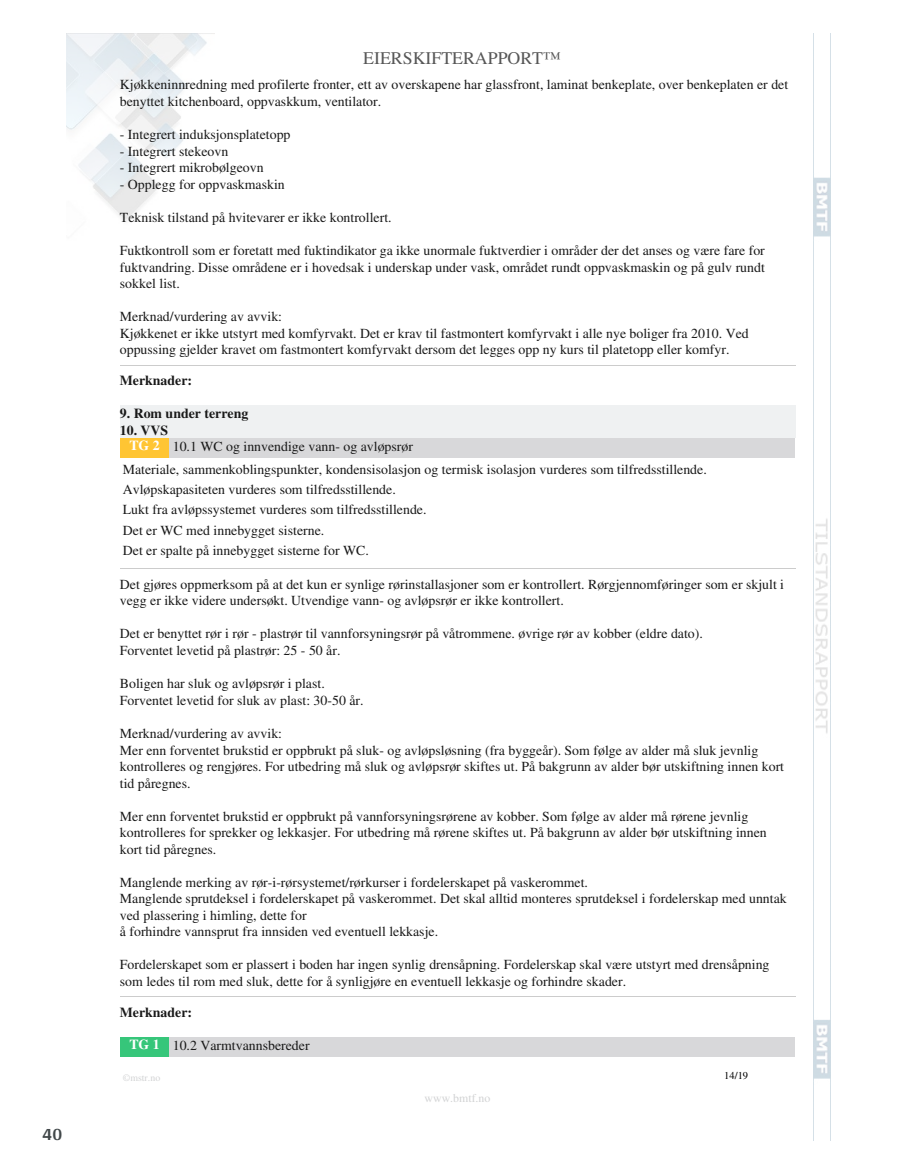
<style>
.page{position:relative;width:915px;height:1172px;background:#fff}
.page>*{position:absolute;margin:0;border:0;box-sizing:border-box;transform-origin:0 0}
.t1{font:700 18px "Arya";color:#414749}
.t2{font:17.85px "Times";color:#575757}
.t3{font:13.8px/16.5px "Times";color:#191919}
.t4{font:700 13.8px "Times";color:#191919}
.t5{font:11.85px "Times";color:#d2d3d4}
.t6{font:10.5px "Times";color:#000}
.t7{font:9.9px "Times";color:#d2d3d4}
.s1{font-weight:700}
.s2{font-weight:700;color:#fff}
</style>
<div class="page">
<img style="left:66px;top:33px;width:149px;height:188px">
<img style="left:813px;top:33px;width:17px;height:1107px">
<hr style="left:120px;top:365px;width:674px;height:1px;background:#ccc">
<div style="left:120px;top:405px;width:674px;height:17px;background:#eff1f2"></div>
<div style="left:120px;top:422px;width:674px;height:16px;background:#eff1f2"></div>
<div style="left:120px;top:438px;width:49px;height:20px;background:#ffc533"></div>
<div style="left:169px;top:438px;width:625px;height:20px;background:#d8d8da"></div>
<hr style="left:120px;top:569px;width:674px;height:1px;background:#ccc">
<hr style="left:120px;top:996px;width:674px;height:1px;background:#ccc">
<div style="left:120px;top:1037px;width:49px;height:19px;background:#36c67a"></div>
<div style="left:169px;top:1037px;width:625px;height:19px;background:#d8d8da"></div>
<h1 class="t1" style="left:43px;top:1123px;width:21px">40</h1>
<p class="t2" style="left:363px;top:48px;width:199px">EIERSKIFTERAPPORT™</p>
<p class="t3" style="left:120px;top:76px;width:669px">Kjøkkeninnredning med profilerte fronter, ett av overskapene har glassfront, laminat benkeplate, over benkeplaten er det benyttet kitchenboard, oppvaskkum, ventilator.</p>
<p class="t3" style="left:120px;top:126px;width:172px">- Integrert induksjonsplatetopp</p>
<p class="t3" style="left:120px;top:143px;width:110px">- Integrert stekeovn</p>
<p class="t3" style="left:120px;top:159px;width:145px">- Integrert mikrobølgeovn</p>
<p class="t3" style="left:120px;top:176px;width:166px">- Opplegg for oppvaskmaskin</p>
<p class="t3" style="left:120px;top:209px;width:273px">Teknisk tilstand på hvitevarer er ikke kontrollert.</p>
<p class="t3" style="left:120px;top:242px;width:646px;text-align:justify">Fuktkontroll som er foretatt med fuktindikator ga ikke unormale fuktverdier i områder der det anses og være fare for fuktvandring. Disse områdene er i hovedsak i underskap under vask, området rundt oppvaskmaskin og på gulv rundt sokkel list.</p>
<p class="t3" style="left:120px;top:308px;width:630px">Merknad/vurdering av avvik:<br>Kjøkkenet er ikke utstyrt med komfyrvakt. Det er krav til fastmontert komfyrvakt i alle nye boliger fra 2010. Ved oppussing gjelder kravet om fastmontert komfyrvakt dersom det legges opp ny kurs til platetopp eller komfyr.</p>
<p class="t4" style="left:120px;top:372px;width:74px">Merknader:</p>
<p class="t4" style="left:120px;top:405px;width:130px">9. Rom under terreng</p>
<p class="t3" style="left:129px;top:422px;width:285px;text-indent:-10px"><span class="s1">10. VVS<br></span><span class="s2">TG 2</span> 10.1 WC og innvendige vann- og avløpsrør</p>
<p class="t3" style="left:123px;top:458px;width:585px;line-height:20.4px">Materiale, sammenkoblingspunkter, kondensisolasjon og termisk isolasjon vurderes som tilfredsstillende.<br>Avløpskapasiteten vurderes som tilfredsstillende.<br>Lukt fra avløpssystemet vurderes som tilfredsstillende.<br>Det er WC med innebygget sisterne.<br>Det er spalte på innebygget sisterne for WC.</p>
<p class="t3" style="left:120px;top:576px;width:665px">Det gjøres oppmerksom på at det kun er synlige rørinstallasjoner som er kontrollert. Rørgjennomføringer som er skjult i vegg er ikke videre undersøkt. Utvendige vann- og avløpsrør er ikke kontrollert.</p>
<p class="t3" style="left:120px;top:625px;width:584px">Det er benyttet rør i rør - plastrør til vannforsyningsrør på våtrommene. øvrige rør av kobber (eldre dato).<br>Forventet levetid på plastrør: 25 - 50 år.</p>
<p class="t3" style="left:120px;top:675px;width:245px">Boligen har sluk og avløpsrør i plast.<br>Forventet levetid for sluk av plast: 30-50 år.</p>
<p class="t3" style="left:120px;top:725px;width:665px">Merknad/vurdering av avvik:<br>Mer enn forventet brukstid er oppbrukt på sluk- og avløpsløsning (fra byggeår). Som følge av alder må sluk jevnlig kontrolleres og rengjøres. For utbedring må sluk og avløpsrør skiftes ut. På bakgrunn av alder bør utskiftning innen kort tid påregnes.</p>
<p class="t3" style="left:120px;top:807px;width:648px">Mer enn forventet brukstid er oppbrukt på vannforsyningsrørene av kobber. Som følge av alder må rørene jevnlig kontrolleres for sprekker og lekkasjer. For utbedring må rørene skiftes ut. På bakgrunn av alder bør utskiftning innen kort tid påregnes.</p>
<p class="t3" style="left:120px;top:874px;width:668px">Manglende merking av rør-i-rørsystemet/rørkurser i fordelerskapet på vaskerommet.<br>Manglende sprutdeksel i fordelerskapet på vaskerommet. Det skal alltid monteres sprutdeksel i fordelerskap med unntak ved plassering i himling, dette for<br>å forhindre vannsprut fra innsiden ved eventuell lekkasje.</p>
<p class="t3" style="left:120px;top:956px;width:651px">Fordelerskapet som er plassert i boden har ingen synlig drensåpning. Fordelerskap skal være utstyrt med drensåpning som ledes til rom med sluk, dette for å synligjøre en eventuell lekkasje og forhindre skader.</p>
<p class="t4" style="left:120px;top:1004px;width:74px">Merknader:</p>
<p class="t3" style="left:129px;top:1037px;width:182px"><span class="s2">TG 1</span> 10.2 Varmtvannsbereder</p>
<p class="t6" style="left:724px;top:1070px;width:25px">14/19</p>
<p class="t7" style="left:123px;top:1071px;width:39px">©mstr.no</p>
<p class="t5" style="left:424px;top:1091px;width:67px">www.bmtf.no</p>
</div>
